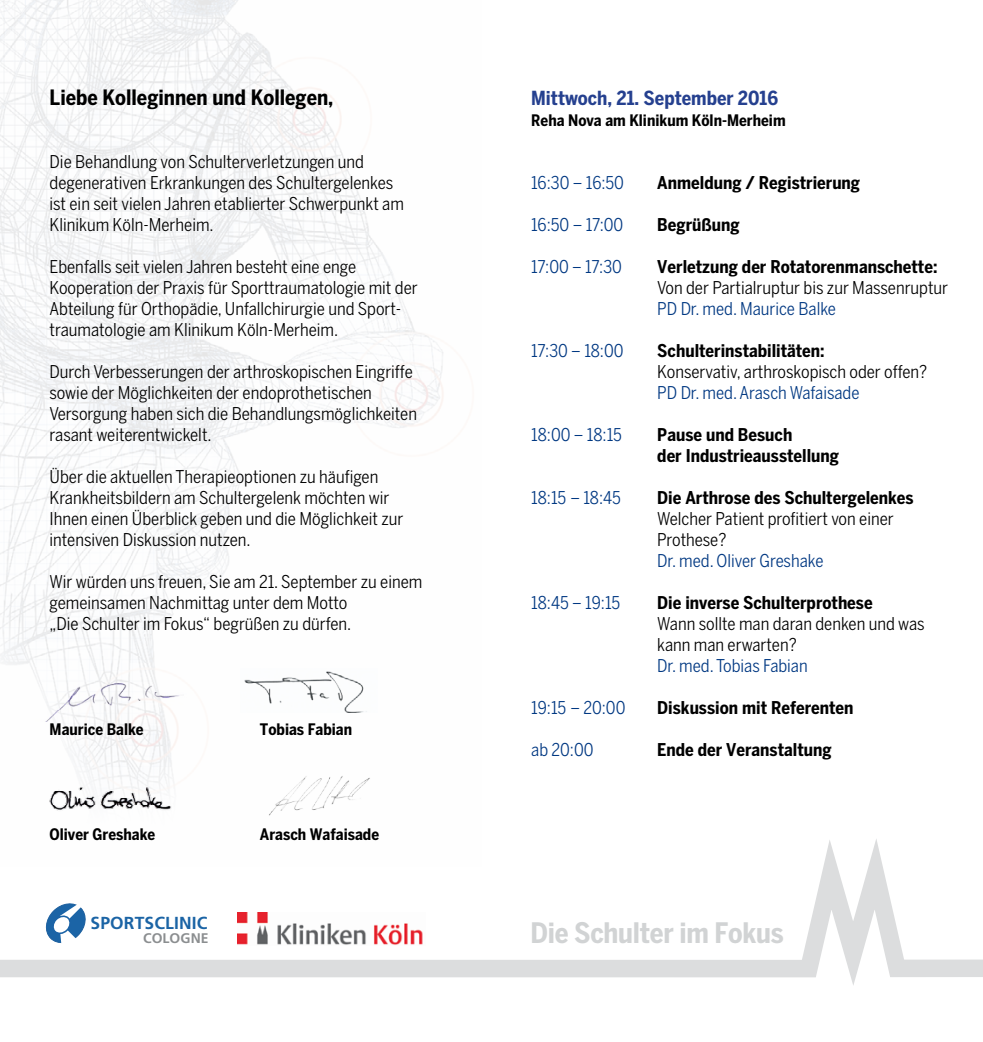
<style>
.page{position:relative;width:983px;height:1042px;background:#fff}
.page>*{position:absolute;margin:0;border:0;box-sizing:border-box;transform-origin:0 0}
.t1{font:700 28px "Benton Sans Cond";letter-spacing:-.01em;color:#d1d3d4}
.t2{font:700 21px "Benton Sans Cond";color:#000}
.t3{font:700 19.25px "Benton Sans Cond";color:#25408f}
.t4{font:17.5px/21px "Benton Sans Cond";color:#000}
.t5{font:700 17.5px/21px "Benton Sans Cond";color:#000}
.t6{font:17.5px "Benton Sans Cond";color:#003882}
.t7{font:700 17.5px "Frutiger LT Std";letter-spacing:.01em;color:#1b64a5}
.t8{font:700 15.75px "Benton Sans Cond";color:#000}
.t9{font:700 14px "Frutiger LT Std";letter-spacing:.005em;color:#8b8e90}
</style>
<div class="page">
<img style="left:0;top:0;width:443px;height:802px">
<svg style="left:0;top:802px;width:982px;height:183px"></svg>
<img style="left:237px;top:913px;width:188px;height:32px">
<img style="left:36px;top:669px;width:158px;height:53px">
<img style="left:50px;top:772px;width:140px;height:44px">
<img style="left:264px;top:772px;width:108px;height:44px">
<img style="left:240px;top:669px;width:137px;height:43px">
<svg style="left:44px;top:896px;width:46px;height:55px"></svg>
<p class="t2" style="left:50px;top:85px;width:285px">Liebe Kolleginnen und Kollegen,</p>
<p class="t4" style="left:50px;top:151px;width:356px">Die Behandlung von Schulterverletzungen und degenerativen Erkrankungen des Schultergelenkes ist ein seit vielen Jahren etablierter Schwerpunkt am Klinikum Köln-Merheim.</p>
<p class="t4" style="left:50px;top:256px;width:369px">Ebenfalls seit vielen Jahren besteht eine enge Kooperation der Praxis für Sporttraumatologie mit der Abteilung für Orthopädie, Unfallchirurgie und Sport&shy;traumatologie am Klinikum Köln-Merheim.</p>
<p class="t4" style="left:50px;top:361px;width:369px">Durch Verbesserungen der arthroskopischen Eingriffe sowie der Möglichkeiten der endoprothetischen Versorgung haben sich die Behandlungsmöglichkeiten rasant weiterentwickelt.</p>
<p class="t4" style="left:50px;top:466px;width:355px">Über die aktuellen Therapieoptionen zu häufigen Krankheitsbildern am Schultergelenk möchten wir Ihnen einen Überblick geben und die Möglichkeit zur intensiven Diskussion nutzen.</p>
<p class="t4" style="left:50px;top:571px;width:374px">Wir würden uns freuen, Sie am 21. September zu einem gemeinsamen Nachmittag unter dem Motto<br>„Die Schulter im Fokus“ begrüßen zu dürfen.</p>
<p class="t8" style="left:50px;top:720px;width:96px">Maurice Balke</p>
<p class="t8" style="left:260px;top:720px;width:94px">Tobias Fabian</p>
<p class="t8" style="left:50px;top:825px;width:107px">Oliver Greshake</p>
<p class="t8" style="left:260px;top:825px;width:121px">Arasch Wafaisade</p>
<p class="t7" style="left:90px;top:912px;width:118px">SPORTSCLINIC</p>
<p class="t9" style="left:143px;top:930px;width:67px">COLOGNE</p>
<p class="t3" style="left:531px;top:87px;width:248px">Mittwoch, 21. September 2016</p>
<p class="t8" style="left:531px;top:111px;width:256px">Reha Nova am Klinikum Köln-Merheim</p>
<p class="t6" style="left:531px;top:172px;width:94px">16:30 – 16:50</p>
<p class="t5" style="left:657px;top:172px;width:204px">Anmeldung / Registrierung</p>
<p class="t6" style="left:531px;top:214px;width:94px">16:50 – 17:00</p>
<p class="t5" style="left:657px;top:214px;width:84px">Begrüßung</p>
<p class="t6" style="left:531px;top:256px;width:92px">17:00 – 17:30</p>
<p class="t5" style="left:657px;top:256px;width:281px">Verletzung der Rotatorenmanschette:</p>
<p class="t4" style="left:657px;top:277px;width:292px">Von der Partialruptur bis zur Massenruptur</p>
<p class="t6" style="left:657px;top:298px;width:180px">PD Dr. med. Maurice Balke</p>
<p class="t6" style="left:531px;top:340px;width:94px">17:30 – 18:00</p>
<p class="t5" style="left:657px;top:340px;width:169px">Schulterinstabilitäten:</p>
<p class="t4" style="left:657px;top:361px;width:271px">Konservativ, arthroskopisch oder offen?</p>
<p class="t6" style="left:657px;top:382px;width:204px">PD Dr. med. Arasch Wafaisade</p>
<p class="t6" style="left:531px;top:424px;width:92px">18:00 – 18:15</p>
<p class="t5" style="left:657px;top:424px;width:183px">Pause und Besuch<br>der Industrieausstellung</p>
<p class="t6" style="left:531px;top:487px;width:91px">18:15 – 18:45</p>
<p class="t5" style="left:657px;top:487px;width:258px">Die Arthrose des Schultergelenkes</p>
<p class="t4" style="left:657px;top:508px;width:238px">Welcher Patient profitiert von einer<br>Prothese?</p>
<p class="t6" style="left:657px;top:550px;width:168px">Dr. med. Oliver Greshake</p>
<p class="t6" style="left:531px;top:592px;width:91px">18:45 – 19:15</p>
<p class="t5" style="left:657px;top:592px;width:217px">Die inverse Schulterprothese</p>
<p class="t4" style="left:657px;top:613px;width:269px">Wann sollte man daran denken und was kann man erwarten?</p>
<p class="t6" style="left:657px;top:655px;width:152px">Dr. med. Tobias Fabian</p>
<p class="t6" style="left:531px;top:697px;width:96px">19:15 – 20:00</p>
<p class="t5" style="left:657px;top:697px;width:198px">Diskussion mit Referenten</p>
<p class="t6" style="left:531px;top:739px;width:64px">ab 20:00</p>
<p class="t5" style="left:657px;top:739px;width:176px">Ende der Veranstaltung</p>
<h1 class="t1" style="left:530px;top:916px;width:255px">Die Schulter im Fokus</h1>
</div>
